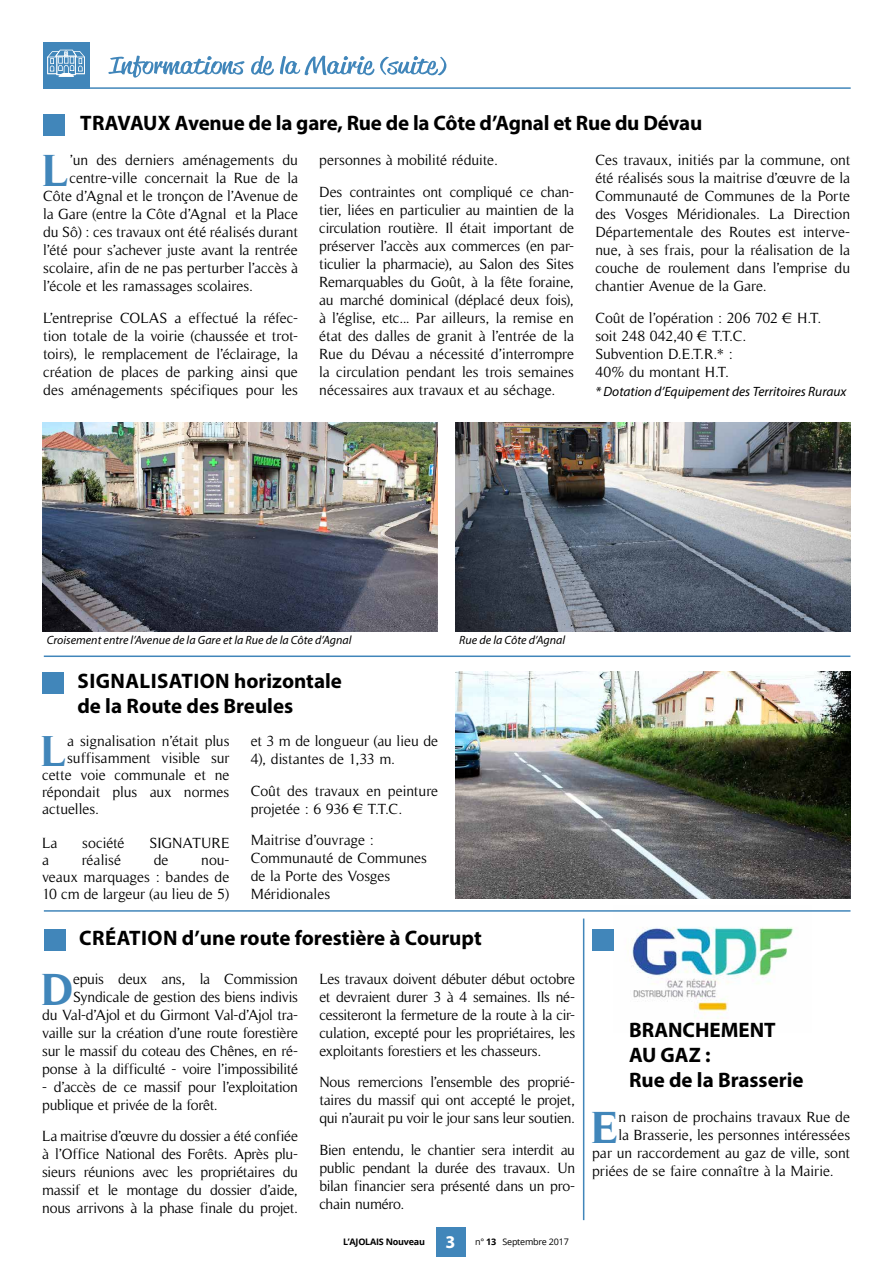
<style>
.page{position:relative;width:893px;height:1263px;background:#fff}
.page>*{position:absolute;margin:0;border:0;box-sizing:border-box;transform-origin:0 0}
.t1{font:700 45.45px "Timeless";color:#4186ba}
.t2{font:700 43.8px "Timeless";color:#4186ba}
.t3{font:700 21px/25.2px "Myriad Pro";color:#000}
.t4{font:15px/18px "Timeless";letter-spacing:-.01em;color:#000;text-align:justify}
.t5{font:italic 13.5px "Myriad Pro";color:#000}
.t6{font:italic 12px "Myriad Pro";color:#000}
.t7{font:700 9px "Open Sans";letter-spacing:-.025em;color:#000}
.s1{font-family:"Myriad Pro";font-size:18px;color:#fff}
.s2{font-weight:400}
</style>
<div class="page">
<div style="left:436px;top:1227px;width:29px;height:29px;background:#4186ba"></div>
<img style="left:613px;top:927px;width:181px;height:92px">
<div style="left:592px;top:929px;width:21px;height:22px;background:#4186ba"></div>
<div style="left:43px;top:114px;width:21px;height:21px;background:#4186ba"></div>
<hr style="left:44px;top:910px;width:806px;height:2px;background:#4186ba">
<hr style="left:44px;top:655px;width:806px;height:2px;background:#4186ba">
<hr style="left:583px;top:918px;width:1px;height:302px;background:#4186ba">
<img style="left:43px;top:423px;width:395px;height:209px">
<img style="left:455px;top:423px;width:395px;height:209px">
<div style="left:43px;top:42px;width:46px;height:47px;background:#4186ba"></div>
<svg style="left:47px;top:50px;width:38px;height:27px"></svg>
<hr style="left:78px;top:87px;width:773px;height:2px;background:#4186ba">
<svg style="left:108px;top:56px;width:338px;height:22px"></svg>
<div style="left:44px;top:929px;width:21px;height:22px;background:#4186ba"></div>
<div style="left:42px;top:672px;width:22px;height:21px;background:#4186ba"></div>
<img style="left:455px;top:672px;width:396px;height:226px">
<h3 class="t3" style="left:80px;top:109px;width:624px">TRAVAUX Avenue de la gare, Rue de la Côte d’Agnal et Rue du Dévau</h3>
<h1 class="t1" style="left:43px;top:144px;width:28px">L</h1>
<p class="t4" style="left:69px;top:151px;width:230px">’un des derniers aménagements du</p>
<p class="t4" style="left:69px;top:169px;width:230px">centre-ville concernait la Rue de la</p>
<p class="t4" style="left:43px;top:187px;width:256px">Côte d’Agnal et le tronçon de l’Avenue de</p>
<p class="t4" style="left:43px;top:205px;width:256px">la Gare (entre la Côte d’Agnal et la Place</p>
<p class="t4" style="left:43px;top:223px;width:256px">du Sô) : ces travaux ont été réalisés durant</p>
<p class="t4" style="left:43px;top:241px;width:256px">l’été pour s’achever juste avant la rentrée</p>
<p class="t4" style="left:43px;top:259px;width:256px">scolaire, afin de ne pas perturber l’accès à</p>
<p class="t4" style="left:43px;top:277px;width:211px">l’école et les ramassages scolaires.</p>
<p class="t4" style="left:43px;top:309px;width:256px">L’entreprise COLAS a effectué la réfec&shy;tion totale de la voirie (chaussée et trot&shy;toirs), le remplacement de l’éclairage, la création de places de parking ainsi que des aménagements spécifiques pour les</p>
<p class="t4" style="left:319px;top:145px;width:256px;line-height:31.5px">personnes à mobilité réduite.<br>Des contraintes ont compliqué ce chan-</p>
<p class="t4" style="left:319px;top:201px;width:256px">tier, liées en particulier au maintien de la circulation routière. Il était important de préserver l’accès aux commerces (en par&shy;ticulier la pharmacie), au Salon des Sites Remarquables du Goût, à la fête foraine, au marché dominical (déplacé deux fois), à l’église, etc... Par ailleurs, la remise en état des dalles de granit à l’entrée de la Rue du Dévau a nécessité d’interrompre la circulation pendant les trois semaines nécessaires aux travaux et au séchage.</p>
<p class="t4" style="left:595px;top:151px;width:256px">Ces travaux, initiés par la commune, ont été réalisés sous la maitrise d’œuvre de la Communauté de Communes de la Porte des Vosges Méridionales. La Direction Départementale des Routes est interve&shy;nue, à ses frais, pour la réalisation de la couche de roulement dans l’emprise du chantier Avenue de la Gare.</p>
<p class="t4" style="left:595px;top:309px;width:227px;text-align:left">Coût de l’opération : 206 702 € H.T. soit 248 042,40 € T.T.C.<br>Subvention D.E.T.R.* :<br>40% du montant H.T.</p>
<p class="t5" style="left:595px;top:383px;width:253px">* Dotation d’Equipement des Territoires Ruraux</p>
<p class="t6" style="left:47px;top:632px;width:306px">Croisement entre l’Avenue de la Gare et la Rue de la Côte d’Agnal</p>
<p class="t6" style="left:459px;top:632px;width:107px">Rue de la Côte d’Agnal</p>
<h3 class="t3" style="left:77px;top:667px;width:266px">SIGNALISATION horizontale de la Route des Breules</h3>
<h2 class="t2" style="left:42px;top:725px;width:27px">L</h2>
<p class="t4" style="left:67px;top:732px;width:164px">a signalisation n’était plus</p>
<p class="t4" style="left:67px;top:749px;width:164px">suffisamment visible sur</p>
<p class="t4" style="left:42px;top:766px;width:189px">cette voie communale et ne</p>
<p class="t4" style="left:42px;top:783px;width:189px">répondait plus aux normes</p>
<p class="t4" style="left:42px;top:800px;width:59px">actuelles.</p>
<p class="t4" style="left:42px;top:834px;width:17px">La</p>
<p class="t4" style="left:82px;top:834px;width:44px">société</p>
<p class="t4" style="left:150px;top:834px;width:81px">SIGNATURE</p>
<p class="t4" style="left:42px;top:851px;width:8px">a</p>
<p class="t4" style="left:82px;top:851px;width:41px">réalisé</p>
<p class="t4" style="left:154px;top:851px;width:16px">de</p>
<p class="t4" style="left:42px;top:851px;width:189px;line-height:17px;text-indent:159px">nou&shy;veaux marquages : bandes de 10 cm de largeur (au lieu de 5)</p>
<p class="t4" style="left:251px;top:732px;width:189px">et 3 m de longueur (au lieu de<br>4), distantes de 1,33 m.</p>
<p class="t4" style="left:251px;top:782px;width:189px">Coût des travaux en peinture projetée : 6 936 € T.T.C.</p>
<p class="t4" style="left:251px;top:831px;width:178px;text-align:left">Maitrise d’ouvrage :<br>Communauté de Communes de la Porte des Vosges<br>Méridionales</p>
<h3 class="t3" style="left:79px;top:925px;width:404px">CRÉATION d’une route forestière à Courupt</h3>
<p class="t4" style="left:42px;top:970px;width:257px;text-align:right">epuis deux ans, la Commission Syndicale de gestion des biens indivis<br>du Val-d’Ajol et du Girmont Val-d’Ajol tra&shy;vaille sur la création d’une route forestière sur le massif du coteau des Chênes, en ré&shy;ponse à la difficulté - voire l’impossibilité</p>
<p class="t4" style="left:42px;top:1078px;width:257px">- d’accès de ce massif pour l’exploitation publique et privée de la forêt.</p>
<p class="t4" style="left:42px;top:1127px;width:257px">La maitrise d’œuvre du dossier a été confiée à l’Office National des Forêts. Après plu&shy;sieurs réunions avec les propriétaires du massif et le montage du dossier d’aide, nous arrivons à la phase finale du projet.</p>
<h1 class="t1" style="left:42px;top:962px;width:33px">D</h1>
<p class="t4" style="left:319px;top:970px;width:257px">Les travaux doivent débuter début octobre et devraient durer 3 à 4 semaines. Ils né&shy;cessiteront la fermeture de la route à la cir&shy;culation, excepté pour les propriétaires, les exploitants forestiers et les chasseurs.</p>
<p class="t4" style="left:319px;top:1073px;width:257px">Nous remercions l’ensemble des proprié&shy;taires du massif qui ont accepté le projet, qui n’aurait pu voir le jour sans leur soutien.</p>
<p class="t4" style="left:319px;top:1141px;width:257px">Bien entendu, le chantier sera interdit au public pendant la durée des travaux. Un bilan financier sera présenté dans un pro&shy;chain numéro.</p>
<p class="t7" style="left:343px;top:1235px;width:227px">L’AJOLAIS Nouveau <span class="s1">3</span> <span class="s2">n°</span> 13 <span class="s2">Septembre 2017</span></p>
<h3 class="t3" style="left:629px;top:1016px;width:176px">BRANCHEMENT<br>AU GAZ :<br>Rue de la Brasserie</h3>
<h1 class="t1" style="left:592px;top:1100px;width:28px">E</h1>
<p class="t4" style="left:619px;top:1108px;width:233px">n raison de prochains travaux Rue de</p>
<p class="t4" style="left:619px;top:1126px;width:233px">la Brasserie, les personnes intéressées</p>
<p class="t4" style="left:592px;top:1144px;width:259px">par un raccordement au gaz de ville, sont</p>
<p class="t4" style="left:592px;top:1162px;width:243px">priées de se faire connaître à la Mairie.</p>
</div>
